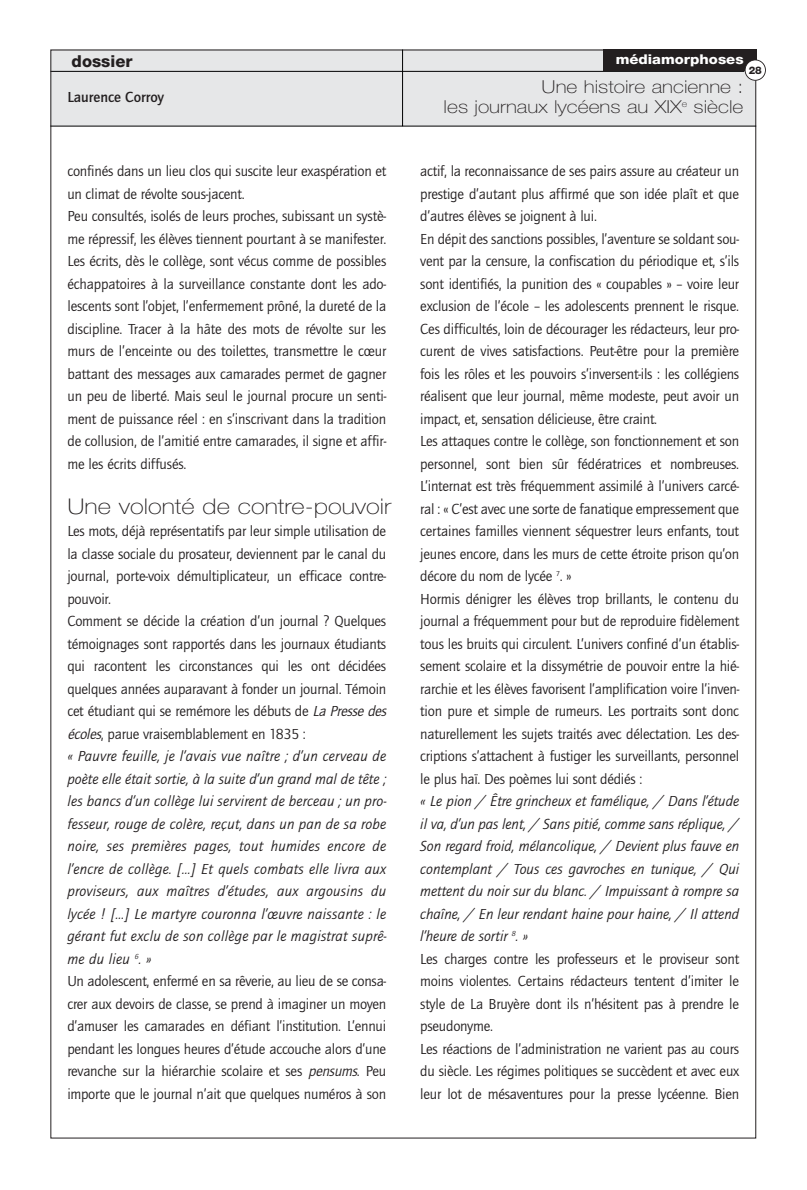
<style>
.page{position:relative;width:807px;height:1190px;background:#fff}
.page>*{position:absolute;margin:0;border:0;box-sizing:border-box;transform-origin:0 0}
.t1{font:100 21.6px "Helvetica Neue";color:#231f20;scale:1.18 1}
.t2{font:100 17.85px/19.5px "Helvetica Neue";color:#231f20;text-align:right;scale:1.18 1}
.t3{font:800 16.5px "Helvetica Neue";color:#231f20}
.t4{font:15px/22.5px "Quay Itc T";letter-spacing:-.015em;color:#231f20}
.t5{font:700 15px "Quay Itc T";color:#231f20}
.t6{font:800 13.5px "Helvetica Neue";color:#fff;scale:1.1 1}
.t7{font:800 10.5px "Helvetica Neue";color:#231f20}
.s1{font-style:italic}
</style>
<div class="page">
<div style="left:50px;top:50px;width:706px;height:76px;background:#e6e7e8"></div>
<hr style="left:50px;top:71px;width:694px;height:1px;background:#000">
<div style="left:603px;top:50px;width:153px;height:21px;background:#231f20"></div>
<svg style="left:745px;top:59px;width:21px;height:22px"></svg>
<hr style="left:50px;top:126px;width:706px;height:1px;background:#000">
<hr style="left:402px;top:50px;width:1px;height:76px;background:#000">
<p class="t3" style="left:72px;top:55px;width:62px">dossier</p>
<p class="t6" style="left:616px;top:54px;width:118px">médiamorphoses</p>
<p class="t7" style="left:749px;top:67px;width:14px">28</p>
<p class="t5" style="left:67px;top:91px;width:98px">Laurence Corroy</p>
<p class="t2" style="left:444px;top:79px;width:256px">Une histoire ancienne :<br>les journaux lycéens au XIX<sup>e</sup> siècle</p>
<p class="t4" style="left:67px;top:161px;width:321px">confinés dans un lieu clos qui suscite leur exaspération et un climat de révolte sous-jacent.<br>Peu consultés, isolés de leurs proches, subissant un systè&shy;me répressif, les élèves tiennent pourtant à se manifester.<br>Les écrits, dès le collège, sont vécus comme de possibles échappatoires à la surveillance constante dont les ado&shy;lescents sont l’objet, l’enfermement prôné, la dureté de la discipline. Tracer à la hâte des mots de révolte sur les murs de l’enceinte ou des toilettes, transmettre le cœur battant des messages aux camarades permet de gagner un peu de liberté. Mais seul le journal procure un senti&shy;ment de puissance réel : en s’inscrivant dans la tradition de collusion, de l’amitié entre camarades, il signe et affir&shy;me les écrits diffusés.</p>
<h1 class="t1" style="left:67px;top:498px;width:276px">Une volonté de contre-pouvoir</h1>
<p class="t4" style="left:67px;top:521px;width:323px">Les mots, déjà représentatifs par leur simple utilisation de la classe sociale du prosateur, deviennent par le canal du journal, porte-voix démultiplicateur, un efficace contre&shy;pouvoir.<br>Comment se décide la création d’un journal ? Quelques témoignages sont rapportés dans les journaux étudiants qui racontent les circonstances qui les ont décidées quelques années auparavant à fonder un journal. Témoin cet étudiant qui se remémore les débuts de <span class="s1">La Presse des écoles</span>, parue vraisemblablement en 1835 :<br><span class="s1">« Pauvre feuille, je l’avais vue naître ; d’un cerveau de poète elle était sortie, à la suite d’un grand mal de tête ; les bancs d’un collège lui servirent de berceau ; un pro&shy;fesseur, rouge de colère, reçut, dans un pan de sa robe noire, ses premières pages, tout humides encore de l’encre de collège. […] Et quels combats elle livra aux proviseurs, aux maîtres d’études, aux argousins du lycée ! […] Le martyre couronna l’œuvre naissante : le gérant fut exclu de son collège par le magistrat suprê&shy;me du lieu</span> <sup>6</sup><span class="s1">. »<br></span>Un adolescent, enfermé en sa rêverie, au lieu de se consa&shy;crer aux devoirs de classe, se prend à imaginer un moyen d’amuser les camarades en défiant l’institution. L’ennui pendant les longues heures d’étude accouche alors d’une revanche sur la hiérarchie scolaire et ses <span class="s1">pensums</span>. Peu importe que le journal n’ait que quelques numéros à son</p>
<p class="t4" style="left:420px;top:161px;width:321px">actif, la reconnaissance de ses pairs assure au créateur un prestige d’autant plus affirmé que son idée plaît et que d’autres élèves se joignent à lui.<br>En dépit des sanctions possibles, l’aventure se soldant sou&shy;vent par la censure, la confiscation du périodique et, s’ils sont identifiés, la punition des « coupables » – voire leur exclusion de l’école – les adolescents prennent le risque.<br>Ces difficultés, loin de décourager les rédacteurs, leur pro&shy;curent de vives satisfactions. Peut-être pour la première fois les rôles et les pouvoirs s’inversent-ils : les collégiens réalisent que leur journal, même modeste, peut avoir un impact, et, sensation délicieuse, être craint.<br>Les attaques contre le collège, son fonctionnement et son personnel, sont bien sûr fédératrices et nombreuses.<br>L’internat est très fréquemment assimilé à l’univers carcé&shy;ral : « C’est avec une sorte de fanatique empressement que certaines familles viennent séquestrer leurs enfants, tout jeunes encore, dans les murs de cette étroite prison qu’on décore du nom de lycée <sup>7</sup>. »<br>Hormis dénigrer les élèves trop brillants, le contenu du journal a fréquemment pour but de reproduire fidèlement tous les bruits qui circulent. L’univers confiné d’un établis&shy;sement scolaire et la dissymétrie de pouvoir entre la hié&shy;rarchie et les élèves favorisent l’amplification voire l’inven&shy;tion pure et simple de rumeurs. Les portraits sont donc naturellement les sujets traités avec délectation. Les des&shy;criptions s’attachent à fustiger les surveillants, personnel le plus haï. Des poèmes lui sont dédiés :</p>
<p class="t4" style="left:420px;top:791px;width:320px"><span class="s1">« Le pion / Être grincheux et famélique, / Dans l’étude il va, d’un pas lent, / Sans pitié, comme sans réplique, / Son regard froid, mélancolique, / Devient plus fauve en contemplant / Tous ces gavroches en tunique, / Qui mettent du noir sur du blanc. / Impuissant à rompre sa chaîne, / En leur rendant haine pour haine, / Il attend l’heure de sortir</span> <sup>8</sup><span class="s1">. »<br></span>Les charges contre les professeurs et le proviseur sont moins violentes. Certains rédacteurs tentent d’imiter le style de La Bruyère dont ils n’hésitent pas à prendre le pseudonyme.<br>Les réactions de l’administration ne varient pas au cours du siècle. Les régimes politiques se succèdent et avec eux leur lot de mésaventures pour la presse lycéenne. Bien</p>
</div>
